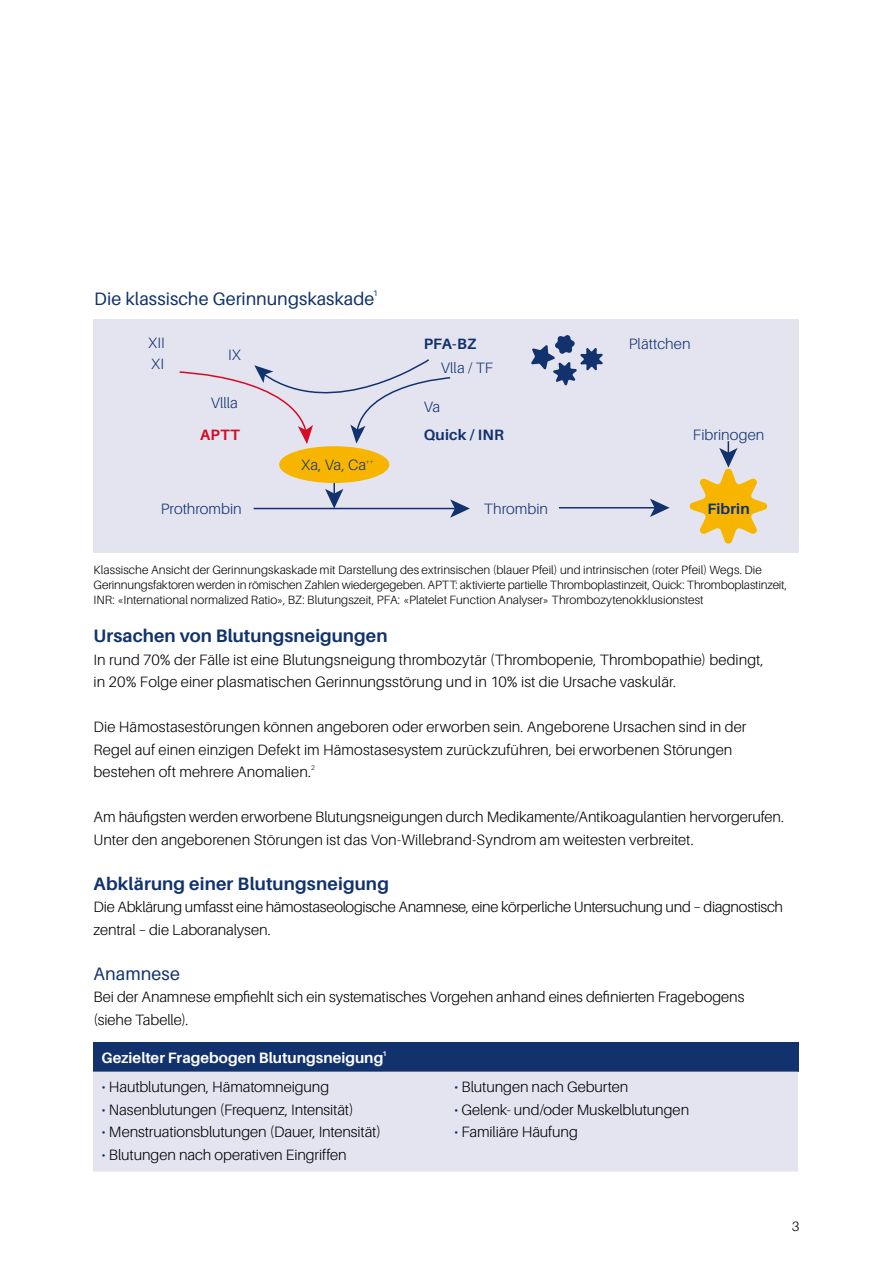
<style>
.page{position:relative;width:893px;height:1263px;background:#fff}
.page>*{position:absolute;margin:0;border:0;box-sizing:border-box;transform-origin:0 0}
.t1{font:700 18px "Aileron";letter-spacing:.005em;color:#12326e}
.t2{font:18px "Aileron";color:#12326e}
.t3{font:300 15px/22.5px "Aileron";color:#000}
.t4{font:300 15px "Aileron";letter-spacing:.005em;color:#12326e}
.t5{font:700 15px "Aileron";color:#fff}
.t6{font:700 15px "Aileron";letter-spacing:.01em;color:#12326e}
.t7{font:700 15px "Aileron";color:#d70926}
.t8{font:300 13.5px "Aileron";color:#000}
.t9{font:300 12px/15px "Aileron";color:#000}
.t10{font:8.1px "Aileron";color:#12326e}
.t11{font:300 6.75px "Aileron";color:#12326e}
.t12{font:300 6.75px "Aileron";color:#000}
.t13{font:700 6.75px "Aileron";color:#fff}
.s1{color:#12326e}
</style>
<div class="page">
<div style="left:94px;top:320px;width:705px;height:233px;background:#e3e4f0"></div>
<svg style="left:531px;top:335px;width:72px;height:51px"></svg>
<div style="left:279px;top:446px;width:110px;height:37px;background:#f7b500;border-radius:50%"></div>
<svg style="left:179px;top:359px;width:272px;height:85px"></svg>
<svg style="left:325px;top:483px;width:18px;height:25px"></svg>
<svg style="left:689px;top:441px;width:78px;height:103px"></svg>
<hr style="left:559px;top:507px;width:97px;height:1px;background:#12326e">
<svg style="left:650px;top:499px;width:20px;height:18px"></svg>
<hr style="left:254px;top:508px;width:203px;height:1px;background:#12326e">
<svg style="left:450px;top:499px;width:20px;height:19px"></svg>
<div style="left:93px;top:1042px;width:705px;height:29px;background:#12326e"></div>
<div style="left:93px;top:1071px;width:705px;height:100px;background:#e3e4f0"></div>
<p class="t2" style="left:94px;top:288px;width:282px">Die klassische Gerinnungskaskade</p>
<p class="t10" style="left:373px;top:289px;width:6px">1</p>
<p class="t4" style="left:148px;top:335px;width:18px">XII</p>
<p class="t4" style="left:151px;top:355px;width:14px">XI</p>
<p class="t4" style="left:228px;top:346px;width:14px">IX</p>
<p class="t4" style="left:211px;top:395px;width:29px">Vllla</p>
<p class="t6" style="left:424px;top:336px;width:54px">PFA-BZ</p>
<p class="t4" style="left:629px;top:336px;width:63px">Plättchen</p>
<p class="t4" style="left:441px;top:359px;width:54px">Vlla / TF</p>
<p class="t4" style="left:424px;top:399px;width:18px">Va</p>
<p class="t7" style="left:200px;top:426px;width:41px">APTT</p>
<p class="t6" style="left:424px;top:426px;width:82px">Quick / INR</p>
<p class="t4" style="left:301px;top:457px;width:67px">Xa, Va, Ca</p>
<p class="t11" style="left:366px;top:458px;width:9px">++</p>
<p class="t4" style="left:693px;top:426px;width:73px">Fibrinogen</p>
<p class="t4" style="left:161px;top:500px;width:82px">Prothrombin</p>
<p class="t4" style="left:484px;top:500px;width:66px">Thrombin</p>
<p class="t6" style="left:707px;top:500px;width:44px">Fibrin</p>
<p class="t9" style="left:94px;top:562px;width:695px">Klassische Ansicht der Gerinnungskaskade mit Darstellung des extrinsischen (blauer Pfeil) und intrinsischen (roter Pfeil) Wegs. Die<br>Gerinnungsfaktoren werden in römischen Zahlen wiedergegeben. APTT: aktivierte partielle Thromboplastinzeit, Quick: Thromboplastinzeit,<br>INR: «International normalized Ratio», BZ: Blutungszeit, PFA: «Platelet Function Analyser» Thrombozytenokklusionstest</p>
<p class="t1" style="left:94px;top:626px;width:296px">Ursachen von Blutungsneigungen</p>
<p class="t3" style="left:94px;top:648px;width:672px">In rund 70% der Fälle ist eine Blutungsneigung thrombozytär (Thrombopenie, Thrombopathie) bedingt, in 20% Folge einer plasmatischen Gerinnungsstörung und in 10% ist die Ursache vaskulär.</p>
<p class="t3" style="left:94px;top:716px;width:654px">Die Hämostasestörungen können angeboren oder erworben sein. Angeborene Ursachen sind in der<br>Regel auf einen einzigen Defekt im Hämostasesystem zurückzuführen, bei erworbenen Störungen bestehen oft mehrere Anomalien.</p>
<p class="t12" style="left:311px;top:764px;width:5px">2</p>
<p class="t3" style="left:94px;top:806px;width:692px">Am häufigsten werden erworbene Blutungsneigungen durch Medikamente/Antikoagulantien hervorgerufen.<br>Unter den angeborenen Störungen ist das Von-Willebrand-Syndrom am weitesten verbreitet.</p>
<p class="t1" style="left:94px;top:873px;width:297px">Abklärung einer Blutungsneigung</p>
<p class="t3" style="left:94px;top:896px;width:691px">Die Abklärung umfasst eine hämostaseologische Anamnese, eine körperliche Untersuchung und – diagnostisch zentral – die Laboranalysen.</p>
<p class="t2" style="left:94px;top:963px;width:88px">Anamnese</p>
<p class="t3" style="left:94px;top:986px;width:652px">Bei der Anamnese empfiehlt sich ein systematisches Vorgehen anhand eines definierten Fragebogens (siehe Tabelle).</p>
<p class="t5" style="left:101px;top:1049px;width:283px">Gezielter Fragebogen Blutungsneigung</p>
<p class="t13" style="left:383px;top:1050px;width:6px">1</p>
<p class="t3" style="left:101px;top:1076px;width:229px"><span class="s1">•</span> Hautblutungen, Hämatomneigung</p>
<p class="t3" style="left:101px;top:1098px;width:254px"><span class="s1">•</span> Nasenblutungen (Frequenz, Intensität)</p>
<p class="t3" style="left:101px;top:1121px;width:281px"><span class="s1">•</span> Menstruationsblutungen (Dauer, Intensität)</p>
<p class="t3" style="left:101px;top:1143px;width:247px"><span class="s1">•</span> Blutungen nach operativen Eingriffen</p>
<p class="t3" style="left:454px;top:1076px;width:176px"><span class="s1">•</span> Blutungen nach Geburten</p>
<p class="t3" style="left:454px;top:1098px;width:237px"><span class="s1">•</span> Gelenk- und/oder Muskelblutungen</p>
<p class="t3" style="left:454px;top:1121px;width:125px"><span class="s1">•</span> Familiäre Häufung</p>
<p class="t8" style="left:792px;top:1219px;width:9px">3</p>
</div>
